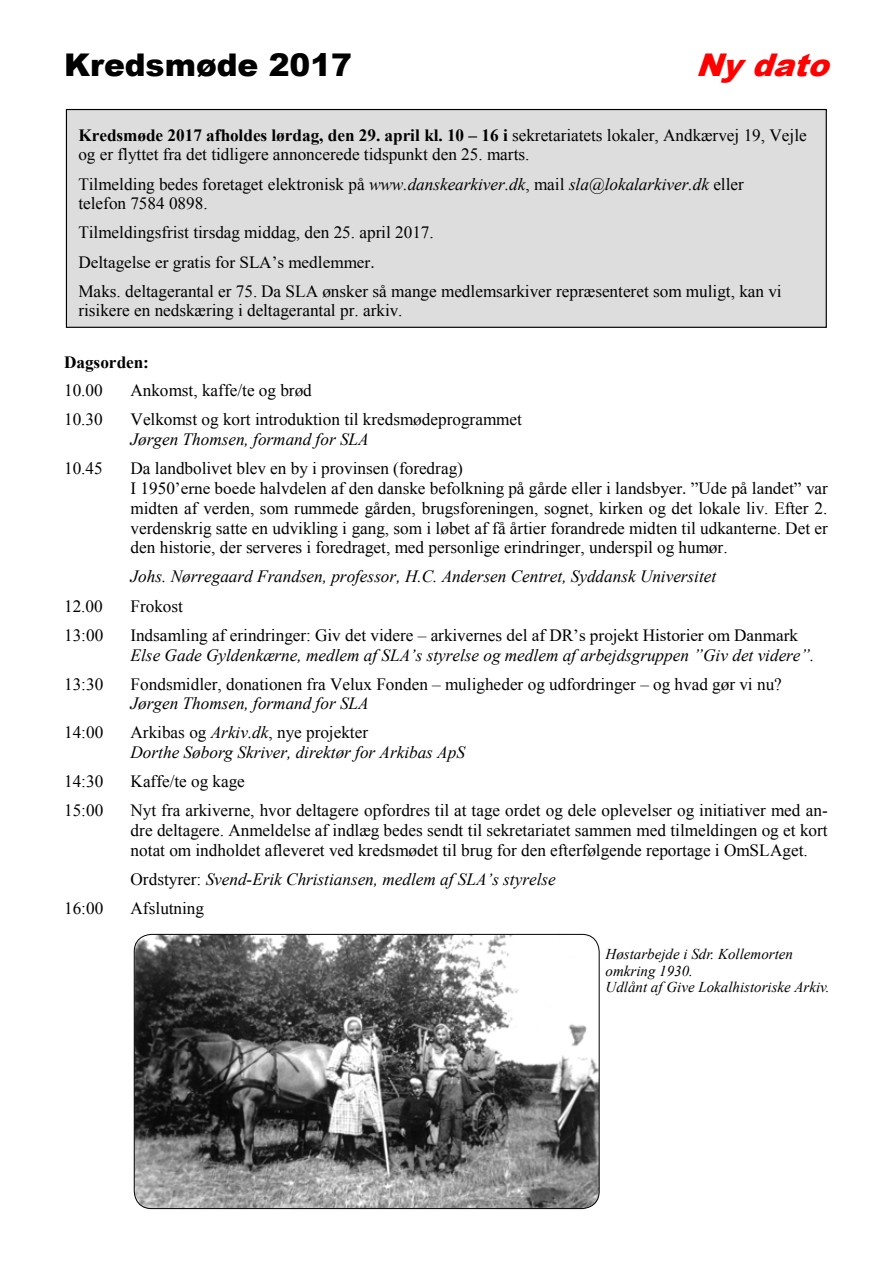
<style>
.page{position:relative;width:893px;height:1263px;background:#fff}
.page>*{position:absolute;margin:0;border:0;box-sizing:border-box;transform-origin:0 0}
.t1{font:900 31.35px "Arial";color:#000}
.t2{font:italic 900 31.35px "Arial";color:#f00}
.t3{font:17.25px/19.8px "Times New Roman";color:#000}
.t4{font:italic 17.25px/19.6px "Times New Roman";color:#000}
.t5{font:700 17.25px "Times New Roman";color:#000}
.t6{font:italic 15px/16.5px "Times New Roman";color:#000}
.s1{font-weight:700}
.s2{font-style:italic}
.s3{font-style:normal}
</style>
<div class="page">
<div style="left:66px;top:110px;width:760px;height:217px;background:#ddd"></div>
<div style="left:66px;top:109px;width:761px;height:219px;border:1px solid #000"></div>
<img style="left:134px;top:934px;width:465px;height:274px">
<div style="left:134px;top:934px;width:466px;height:275px;border:1px solid #000;border-radius:17px"></div>
<h1 class="t1" style="left:64px;top:42px;width:289px">Kredsmøde 2017</h1>
<h1 class="t2" style="left:696px;top:42px;width:148px">Nydato</h1>
<p class="t3" style="left:78px;top:125px;width:730px"><span class="s1">Kredsmøde 2017 afholdes lørdag, den 29. april kl. 10 – 16 i</span> sekretariatets lokaler, Andkærvej 19, Vejle og er flyttet fra det tidligere annoncerede tidspunkt den 25. marts.</p>
<p class="t3" style="left:78px;top:174px;width:667px">Tilmelding bedes foretaget elektronisk på <span class="s2">www.danskearkiver.dk</span>, mail <span class="s2">sla@lokalarkiver.dk</span> eller telefon 7584 0898.</p>
<p class="t3" style="left:78px;top:218px;width:705px;line-height:29.1px">Tilmeldingsfrist tirsdag middag, den 25. april 2017.<br>Deltagelse er gratis for SLA’s medlemmer.<br>Maks. deltagerantal er 75. Da SLA ønsker så mange medlemsarkiver repræsenteret som muligt, kan vi</p>
<p class="t3" style="left:78px;top:300px;width:326px">risikere en nedskæring i deltagerantal pr. arkiv.</p>
<p class="t5" style="left:64px;top:350px;width:87px">Dagsorden:</p>
<p class="t3" style="left:64px;top:380px;width:40px">10.00</p>
<p class="t3" style="left:131px;top:380px;width:183px">Ankomst, kaffe/te og brød</p>
<p class="t3" style="left:64px;top:409px;width:40px">10.30</p>
<p class="t3" style="left:131px;top:409px;width:393px">Velkomst og kort introduktion til kredsmødeprogrammet</p>
<p class="t4" style="left:131px;top:429px;width:240px">Jørgen Thomsen, formand for SLA</p>
<p class="t3" style="left:64px;top:458px;width:40px">10.45</p>
<p class="t3" style="left:131px;top:458px;width:699px">Da landbolivet blev en by i provinsen (foredrag)<br>I 1950’erne boede halvdelen af den danske befolkning på gårde eller i landsbyer. ”Ude på landet” var midten af verden, som rummede gården, brugsforeningen, sognet, kirken og det lokale liv. Efter 2. verdenskrig satte en udvikling i gang, som i løbet af få årtier forandrede midten til udkanterne. Det er den historie, der serveres i foredraget, med personlige erindringer, underspil og humør.</p>
<p class="t4" style="left:131px;top:566px;width:587px">Johs. Nørregaard Frandsen, professor, H.C. Andersen Centret, Syddansk Universitet</p>
<p class="t3" style="left:64px;top:596px;width:40px">12.00</p>
<p class="t3" style="left:131px;top:596px;width:54px">Frokost</p>
<p class="t3" style="left:64px;top:625px;width:41px">13:00</p>
<p class="t3" style="left:131px;top:625px;width:669px">Indsamling af erindringer: Giv det videre – arkivernes del af DR’s projekt Historier om Danmark</p>
<p class="t4" style="left:131px;top:644px;width:685px">Else Gade Gyldenkærne, medlem af SLA’s styrelse og medlem af arbejdsgruppen ”Giv det videre”.</p>
<p class="t3" style="left:64px;top:674px;width:41px">13:30</p>
<p class="t3" style="left:131px;top:674px;width:653px">Fondsmidler, donationen fra Velux Fonden – muligheder og udfordringer – og hvad gør vi nu?</p>
<p class="t4" style="left:131px;top:693px;width:240px">Jørgen Thomsen, formand for SLA</p>
<p class="t3" style="left:64px;top:722px;width:41px">14:00</p>
<p class="t4" style="left:131px;top:722px;width:336px"><span class="s3">Arkibas og</span> Arkiv.dk<span class="s3">, nye projekter<br></span>Dorthe Søborg Skriver, direktør for Arkibas ApS</p>
<p class="t3" style="left:64px;top:771px;width:41px">14:30</p>
<p class="t3" style="left:131px;top:771px;width:116px">Kaffe/te og kage</p>
<p class="t3" style="left:64px;top:800px;width:41px">15:00</p>
<p class="t3" style="left:131px;top:800px;width:699px;text-align:justify">Nyt fra arkiverne, hvor deltagere opfordres til at tage ordet og dele oplevelser og initiativer med an&shy;dre deltagere. Anmeldelse af indlæg bedes sendt til sekretariatet sammen med tilmeldingen og et kort notat om indholdet afleveret ved kredsmødet til brug for den efterfølgende reportage i OmSLAget.</p>
<p class="t4" style="left:131px;top:869px;width:427px"><span class="s3">Ordstyrer:</span> Svend-Erik Christiansen, medlem af SLA’s styrelse</p>
<p class="t3" style="left:64px;top:898px;width:41px">16:00</p>
<p class="t3" style="left:131px;top:898px;width:75px">Afslutning</p>
<p class="t6" style="left:605px;top:946px;width:225px">Høstarbejde i Sdr. Kollemorten omkring 1930.<br>Udlånt af Give Lokalhistoriske Arkiv.</p>
</div>
